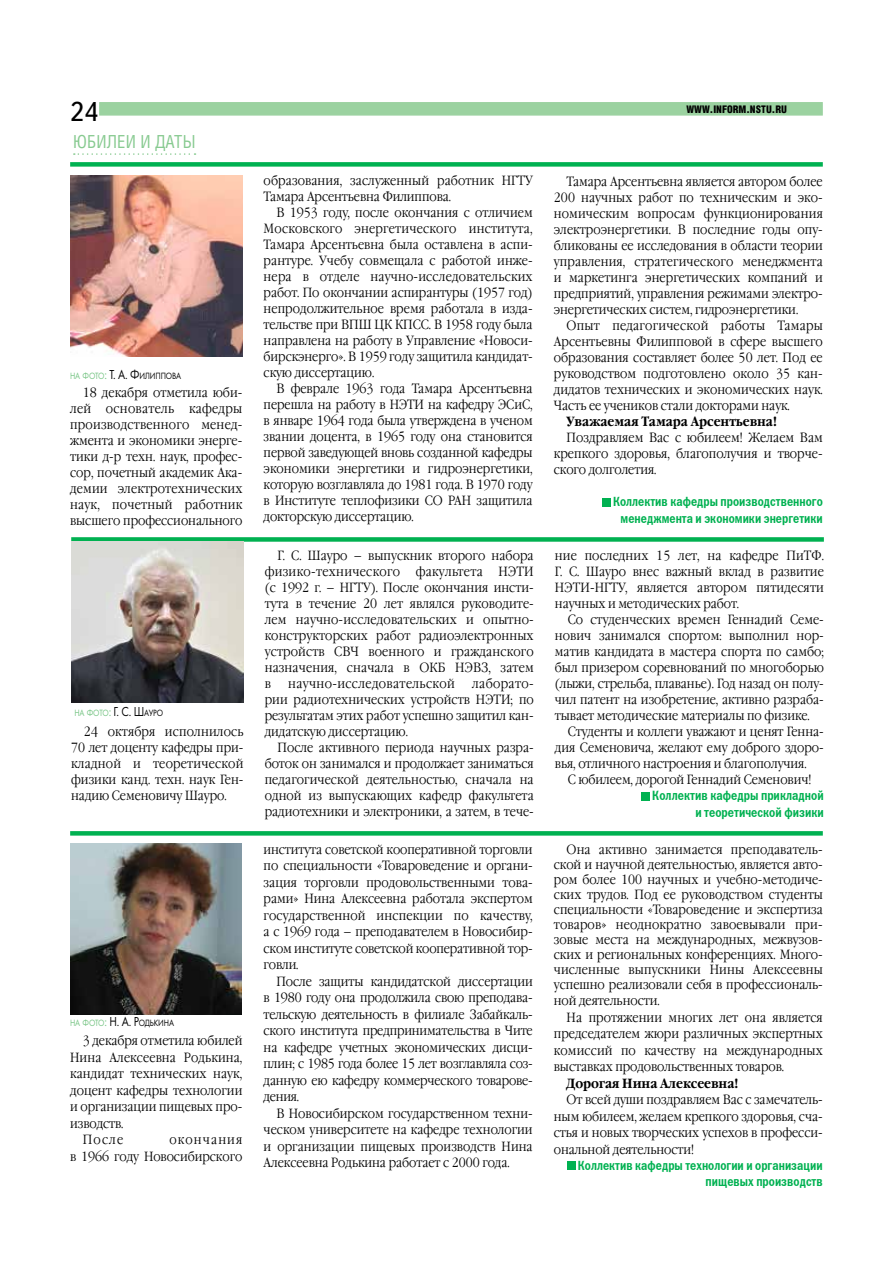
<style>
.page{position:relative;width:893px;height:1263px;background:#fff}
.page>*{position:absolute;margin:0;border:0;box-sizing:border-box;transform-origin:0 0}
.t1{font:27px "Text";color:#000}
.t2{font:18px "Helios Cond";letter-spacing:.01em;color:#87ca90;scale:.95 1}
.t3{font:13.5px "Franklin Gothic Demi C";color:#00b151;scale:.8 1}
.t4{font:300 13.35px/16px "Garamond C";letter-spacing:-.005em;color:#000;text-align:justify;scale:.86 1}
.t5{font:13.35px/16.2px "Franklin Gothic Demi C";color:#00b151;scale:.8 1}
.t6{font:700 13.35px "Garamond C";letter-spacing:-.005em;color:#000;scale:.86 1}
.t7{font:300 13.35px "Garamond C";letter-spacing:.035em;color:#000;scale:.86 1}
.t8{font:900 condensed 10.5px "Helios";color:#000}
.t9{font:9.45px "Futura Book C";letter-spacing:-.02em;color:#000;scale:.85 1}
.t10{font:9.45px "Futura Book C";letter-spacing:-.02em;color:#73c381;scale:.85 1}
.s1{color:#73c381}
.s2{font-size:13.5px;color:#73c381}
.s3{font-size:13.5px}
.s4{font-size:13.5px;color:#000}
.s5{color:#000}
</style>
<div class="page">
<div style="left:99px;top:102px;width:724px;height:14px;background:#9bd2a0;border:2px solid #9bd2a0"></div>
<svg style="left:74px;top:153px;width:122px;height:2px"></svg>
<div style="left:70px;top:831px;width:753px;height:5px;background:#00b151"></div>
<div style="left:567px;top:1161px;width:8px;height:9px;background:#00b151"></div>
<img style="left:70px;top:843px;width:172px;height:171px">
<div style="left:70px;top:162px;width:753px;height:5px;background:#00b151"></div>
<div style="left:602px;top:498px;width:8px;height:8px;background:#00b151"></div>
<img style="left:71px;top:176px;width:171px;height:180px">
<div style="left:71px;top:537px;width:753px;height:5px;background:#00b151"></div>
<div style="left:641px;top:792px;width:9px;height:8px;background:#00b151"></div>
<img style="left:72px;top:541px;width:171px;height:162px">
<h1 class="t1" style="left:70px;top:98px;width:30px">24</h1>
<h2 class="t2" style="left:73px;top:131px;width:130px">ЮБИЛЕИ И ДАТЫ</h2>
<p class="t9" style="left:70px;top:370px;width:132px"><span class="s1">на фото</span><span class="s2">:</span> <span class="s3">Т. А. Ф</span>илиппова</p>
<p class="t4" style="left:70px;top:385px;width:202px;text-indent:13px">18 декабря отметила юби&shy;лей основатель кафедры производственного менед&shy;жмента и экономики энерге&shy;тики д-р техн. наук, профес&shy;сор, почетный академик Ака&shy;демии электротехнических наук, почетный работник высшего профессионального</p>
<p class="t10" style="left:74px;top:708px;width:106px">на фото<span class="s3">:</span> <span class="s4">Г. С. Ш</span> <span class="s5">ауро</span></p>
<p class="t4" style="left:71px;top:724px;width:202px;text-indent:13px">24 октября исполнилось 70 лет доценту кафедры при&shy;кладной и теоретической физики канд. техн. наук Ген&shy;надию Семеновичу Шауро.</p>
<p class="t9" style="left:70px;top:1018px;width:124px"><span class="s1">на фото</span><span class="s2">:</span> <span class="s3">Н. А. Р</span>одькина</p>
<p class="t4" style="left:83px;top:1033px;width:187px">3 декабря отметила юбилей</p>
<p class="t4" style="left:70px;top:1050px;width:202px">Нина Алексеевна Родькина,</p>
<p class="t4" style="left:70px;top:1066px;width:202px">кандидат технических наук,</p>
<p class="t4" style="left:70px;top:1083px;width:202px">доцент кафедры технологии</p>
<p class="t4" style="left:70px;top:1099px;width:202px">и организации пищевых про-</p>
<p class="t4" style="left:70px;top:1116px;width:64px">изводств.</p>
<p class="t4" style="left:83px;top:1132px;width:48px">После</p>
<p class="t4" style="left:70px;top:1132px;width:202px;line-height:16.5px;text-align:right">окончания<br>в 1966 году Новосибирского</p>
<p class="t8" style="left:686px;top:103px;width:102px">WWW.INFORM.NSTU.RU</p>
<p class="t4" style="left:264px;top:173px;width:314px">образования, заслуженный работник НГТУ<br>Тамара Арсентьевна Филиппова.</p>
<p class="t4" style="left:264px;top:205px;width:314px;text-indent:13px">В 1953 году, после окончания с отличием Московского энергетического института, Тамара Арсентьевна была оставлена в аспи&shy;рантуре. Учебу совмещала с работой инже&shy;нера в отделе научно-исследовательских работ. По окончании аспирантуры (1957 год) непродолжительное время работала в изда&shy;тельстве при ВПШ ЦК КПСС. В 1958 году была направлена на работу в Управление «Новоси&shy;бирскэнерго». В 1959 году защитила кандидат&shy;скую диссертацию.</p>
<p class="t4" style="left:264px;top:381px;width:314px;text-indent:13px">В феврале 1963 года Тамара Арсентьевна перешла на работу в НЭТИ на кафедру ЭСиС, в январе 1964 года была утверждена в ученом звании доцента, в 1965 году она становится первой заведующей вновь созданной кафедры экономики энергетики и гидроэнергетики, которую возглавляла до 1981 года. В 1970 году в Институте теплофизики СО РАН защитила докторскую диссертацию.</p>
<p class="t4" style="left:265px;top:548px;width:314px;text-indent:13px">Г. С. Шауро – выпускник второго набора физико-технического факультета НЭТИ (с 1992 г. – НГТУ). После окончания инсти&shy;тута в течение 20 лет являлся руководите&shy;лем научно-исследовательских и опытно&shy;конструкторских работ радиоэлектронных устройств СВЧ военного и гражданского назначения, сначала в ОКБ НЭВЗ, затем в</p>
<p class="t4" style="left:265px;top:676px;width:314px;text-indent:207px">лаборато&shy;рии радиотехнических устройств НЭТИ; по результатам этих работ успешно защитил кан&shy;дидатскую диссертацию.</p>
<p class="t4" style="left:265px;top:740px;width:314px;text-indent:13px">После активного периода научных разра&shy;боток он занимался и продолжает заниматься педагогической деятельностью, сначала на одной из выпускающих кафедр факультета радиотехники и электроники, а затем, в тече-</p>
<p class="t7" style="left:288px;top:676px;width:195px">научно-исследовательской</p>
<p class="t4" style="left:264px;top:841px;width:314px;line-height:16.5px">института советской кооперативной торговли по специальности «Товароведение и органи&shy;зация торговли продовольственными това&shy;рами» Нина Алексеевна работала экспертом государственной инспекции по качеству, а с 1969 года – преподавателем в Новосибир&shy;ском институте советской кооперативной тор&shy;говли.</p>
<p class="t4" style="left:264px;top:973px;width:314px;line-height:16.5px;text-indent:13px">После защиты кандидатской диссертации в 1980 году она продолжила свою преподава&shy;тельскую деятельность в филиале Забайкаль&shy;ского института предпринимательства в Чите на кафедре учетных экономических дисци&shy;плин; с 1985 года более 15 лет возглавляла соз&shy;данную ею кафедру коммерческого товарове&shy;дения.</p>
<p class="t4" style="left:264px;top:1105px;width:314px;line-height:16.5px;text-indent:13px">В Новосибирском государственном техни&shy;ческом университете на кафедре технологии и организации пищевых производств Нина Алексеевна Родькина работает с 2000 года.</p>
<p class="t4" style="left:554px;top:173px;width:314px;text-indent:13px">Тамара Арсентьевна является автором более 200 научных работ по техническим и эко&shy;номическим вопросам функционирования электроэнергетики. В последние годы опу&shy;бликованы ее исследования в области теории управления, стратегического менеджмента и маркетинга энергетических компаний и предприятий, управления режимами электро&shy;энергетических систем, гидроэнергетики.</p>
<p class="t4" style="left:554px;top:318px;width:314px;text-indent:13px">Опыт педагогической работы Тамары Арсентьевны Филипповой в сфере высшего образования составляет более 50 лет. Под ее руководством подготовлено около 35 кан&shy;дидатов технических и экономических наук.<br>Часть ее учеников стали докторами наук.</p>
<p class="t6" style="left:567px;top:414px;width:246px">Уважаемая Тамара Арсентьевна!</p>
<p class="t4" style="left:554px;top:430px;width:314px;text-indent:13px">Поздравляем Вас с юбилеем! Желаем Вам крепкого здоровья, благополучия и творче&shy;ского долголетия.</p>
<p class="t5" style="left:613px;top:493px;width:18px">Колле</p>
<p class="t5" style="left:644px;top:493px;width:68px">ктив кафедры</p>
<p class="t5" style="left:721px;top:493px;width:9px">прои</p>
<p class="t5" style="left:745px;top:493px;width:16px">зводственно</p>
<p class="t5" style="left:812px;top:493px;width:14px">го</p>
<p class="t5" style="left:621px;top:509px;width:9px">менед</p>
<p class="t5" style="left:653px;top:509px;width:20px">жмента</p>
<p class="t5" style="left:696px;top:509px;width:35px">и экономи</p>
<p class="t5" style="left:749px;top:509px;width:92px">ки энергети ки</p>
<p class="t4" style="left:555px;top:548px;width:314px">ние последних 15 лет, на кафедре ПиТФ.<br>Г. С. Шауро внес важный вклад в развитие НЭТИ-НГТУ, является автором пятидесяти научных и методических работ.</p>
<p class="t4" style="left:555px;top:612px;width:314px;text-indent:13px">Со студенческих времен Геннадий Семе&shy;нович занимался спортом: выполнил нор&shy;матив кандидата в мастера спорта по самбо; был призером соревнований по многоборью (лыжи, стрельба, плаванье). Год назад он полу&shy;чил патент на изобретение, активно разраба&shy;тывает методические материалы по физике.</p>
<p class="t4" style="left:555px;top:724px;width:314px;text-indent:13px">Студенты и коллеги уважают и ценят Генна&shy;дия Семеновича, желают ему доброго здоро&shy;вья, отличного настроения и благополучия.</p>
<p class="t4" style="left:568px;top:772px;width:285px">С юбилеем, дорогой Геннадий Семенович!</p>
<p class="t3" style="left:652px;top:788px;width:18px">Колле</p>
<p class="t3" style="left:684px;top:788px;width:69px">ктив кафедры</p>
<p class="t3" style="left:761px;top:788px;width:41px">при кладно</p>
<p class="t3" style="left:817px;top:788px;width:9px">й</p>
<p class="t3" style="left:695px;top:804px;width:20px">и теоретичес</p>
<p class="t3" style="left:763px;top:804px;width:76px">кой физики</p>
<p class="t4" style="left:554px;top:842px;width:314px;line-height:15px;text-indent:13px">Она активно занимается преподаватель&shy;ской и научной деятельностью, является авто&shy;ром более 100 научных и учебно-методиче&shy;ских трудов. Под ее руководством студенты специальности «Товароведение и экспертиза товаров» неоднократно завоевывали при&shy;зовые места на международных, межвузов&shy;ских и региональных конференциях. Много&shy;численные выпускники Нины Алексеевны успешно реализовали себя в профессиональ-</p>
<p class="t4" style="left:554px;top:993px;width:124px">ной деятельности.</p>
<p class="t4" style="left:567px;top:1010px;width:299px">На протяжении многих лет она является</p>
<p class="t4" style="left:554px;top:1026px;width:314px">председателем жюри различных экспертных</p>
<p class="t4" style="left:554px;top:1043px;width:314px">комиссий по качеству на международных</p>
<p class="t4" style="left:554px;top:1059px;width:269px">выставках продовольственных товаров.</p>
<p class="t6" style="left:567px;top:1075px;width:201px">Дорогая Нина Алексеевна!</p>
<p class="t4" style="left:554px;top:1092px;width:314px;line-height:16.5px;text-indent:13px">От всей души поздравляем Вас с замечатель&shy;ным юбилеем, желаем крепкого здоровья, сча&shy;стья и новых творческих успехов в професси&shy;ональной деятельности!</p>
<p class="t5" style="left:578px;top:1157px;width:18px">Колле</p>
<p class="t5" style="left:609px;top:1157px;width:68px">ктив кафедры</p>
<p class="t5" style="left:685px;top:1157px;width:30px">техноло</p>
<p class="t5" style="left:706px;top:1157px;width:139px;text-indent:21px">гии и организации пищевых прои</p>
<p class="t5" style="left:781px;top:1173px;width:16px">зводств</p>
</div>
